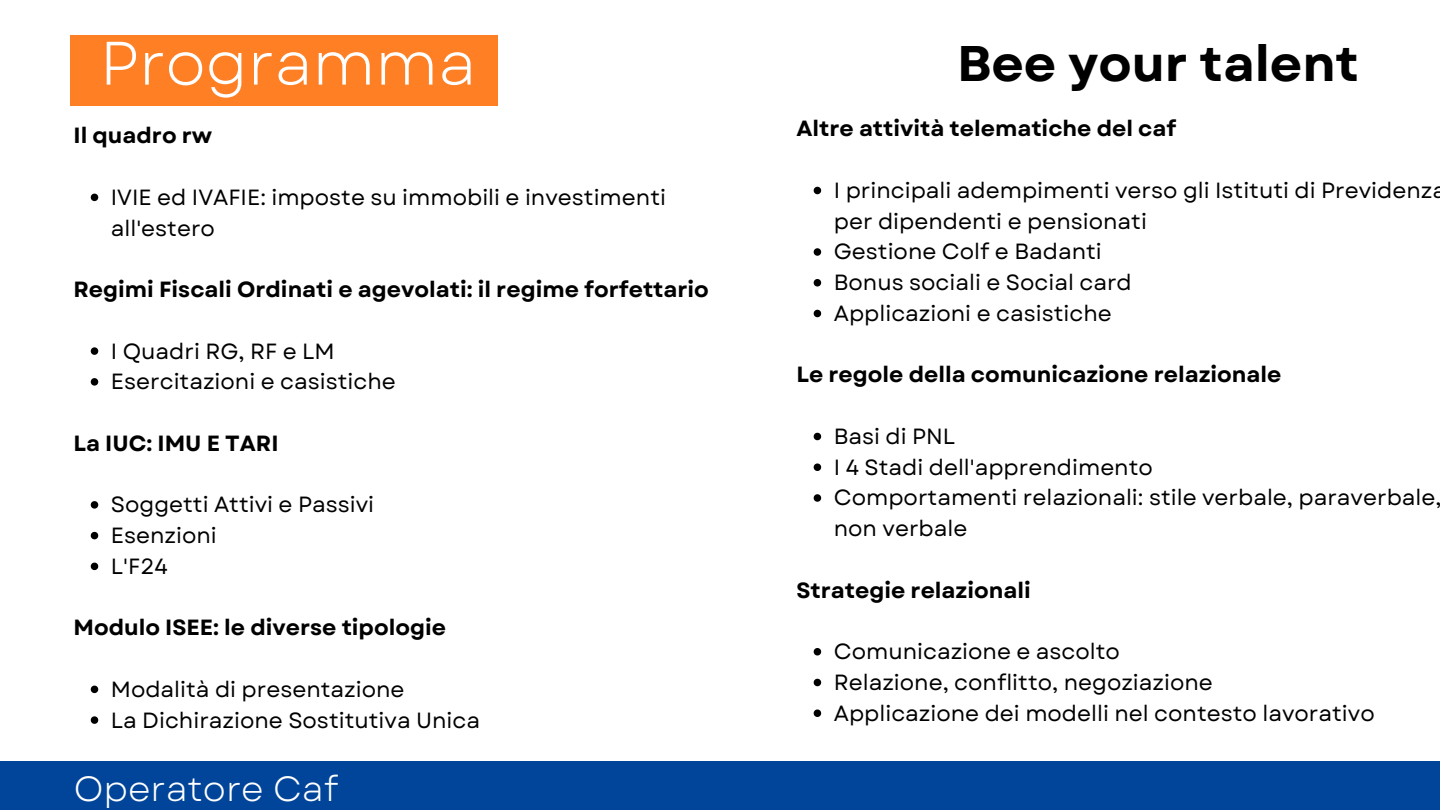
<style>
.page{position:relative;width:1440px;height:810px;background:#fff}
.page>*{position:absolute;margin:0;border:0;box-sizing:border-box;transform-origin:0 0}
.t1{font:61.2px "Garet";color:#fff}
.t2{font:700 50px "Garet";color:#000}
.t3{font:35px "Garet";color:#fff}
.t4{font:22px/30.8px "Garet";color:#000}
.t5{font:700 22px "Garet";color:#000}
</style>
<div class="page">
<svg style="left:91px;top:194px;width:7px;height:7px"></svg>
<svg style="left:91px;top:347px;width:7px;height:8px"></svg>
<svg style="left:91px;top:378px;width:7px;height:8px"></svg>
<svg style="left:91px;top:501px;width:7px;height:8px"></svg>
<svg style="left:91px;top:532px;width:7px;height:7px"></svg>
<svg style="left:91px;top:563px;width:7px;height:7px"></svg>
<svg style="left:91px;top:686px;width:7px;height:7px"></svg>
<svg style="left:91px;top:716px;width:7px;height:8px"></svg>
<div style="left:70px;top:35px;width:428px;height:71px;background:#ff7f25"></div>
<div style="left:0;top:762px;width:1440px;height:48px;background:#004599"></div>
<svg style="left:814px;top:187px;width:7px;height:7px"></svg>
<svg style="left:814px;top:248px;width:7px;height:8px"></svg>
<svg style="left:814px;top:279px;width:7px;height:7px"></svg>
<svg style="left:814px;top:310px;width:7px;height:7px"></svg>
<svg style="left:814px;top:433px;width:7px;height:7px"></svg>
<svg style="left:814px;top:463px;width:7px;height:8px"></svg>
<svg style="left:814px;top:494px;width:7px;height:8px"></svg>
<svg style="left:814px;top:648px;width:7px;height:7px"></svg>
<svg style="left:814px;top:679px;width:7px;height:7px"></svg>
<svg style="left:814px;top:709px;width:7px;height:8px"></svg>
<h1 class="t1" style="left:100px;top:19px;width:378px">Programma</h1>
<h2 class="t2" style="left:957px;top:28px;width:403px">Bee your talent</h2>
<p class="t5" style="left:796px;top:113px;width:381px">Altre attività telematiche del caf</p>
<p class="t5" style="left:74px;top:120px;width:140px">Il quadro rw</p>
<p class="t4" style="left:111px;top:182px;width:557px">IVIE ed IVAFIE: imposte su immobili e investimenti all'estero</p>
<p class="t5" style="left:74px;top:274px;width:637px">Regimi Fiscali Ordinati e agevolati: il regime forfettario</p>
<p class="t4" style="left:111px;top:336px;width:286px">I Quadri RG, RF e LM<br>Esercitazioni e casistiche</p>
<p class="t5" style="left:74px;top:427px;width:207px">La IUC: IMU E TARI</p>
<p class="t4" style="left:111px;top:489px;width:265px">Soggetti Attivi e Passivi<br>Esenzioni<br>L'F24</p>
<p class="t5" style="left:74px;top:612px;width:374px">Modulo ISEE: le diverse tipologie</p>
<p class="t4" style="left:111px;top:674px;width:371px">Modalità di presentazione<br>La Dichirazione Sostitutiva Unica</p>
<h3 class="t3" style="left:74px;top:763px;width:266px">Operatore Caf</h3>
<p class="t4" style="left:834px;top:175px;width:614px">I principali adempimenti verso gli Istituti di Previdenza per dipendenti e pensionati<br>Gestione Colf e Badanti<br>Bonus sociali e Social card<br>Applicazioni e casistiche</p>
<p class="t5" style="left:796px;top:359px;width:487px">Le regole della comunicazione relazionale</p>
<p class="t4" style="left:834px;top:421px;width:609px">Basi di PNL<br>I 4 Stadi dell'apprendimento<br>Comportamenti relazionali: stile verbale, paraverbale, non verbale</p>
<p class="t5" style="left:796px;top:574px;width:236px">Strategie relazionali</p>
<p class="t4" style="left:834px;top:636px;width:542px">Comunicazione e ascolto<br>Relazione, conflitto, negoziazione<br>Applicazione dei modelli nel contesto lavorativo</p>
</div>
